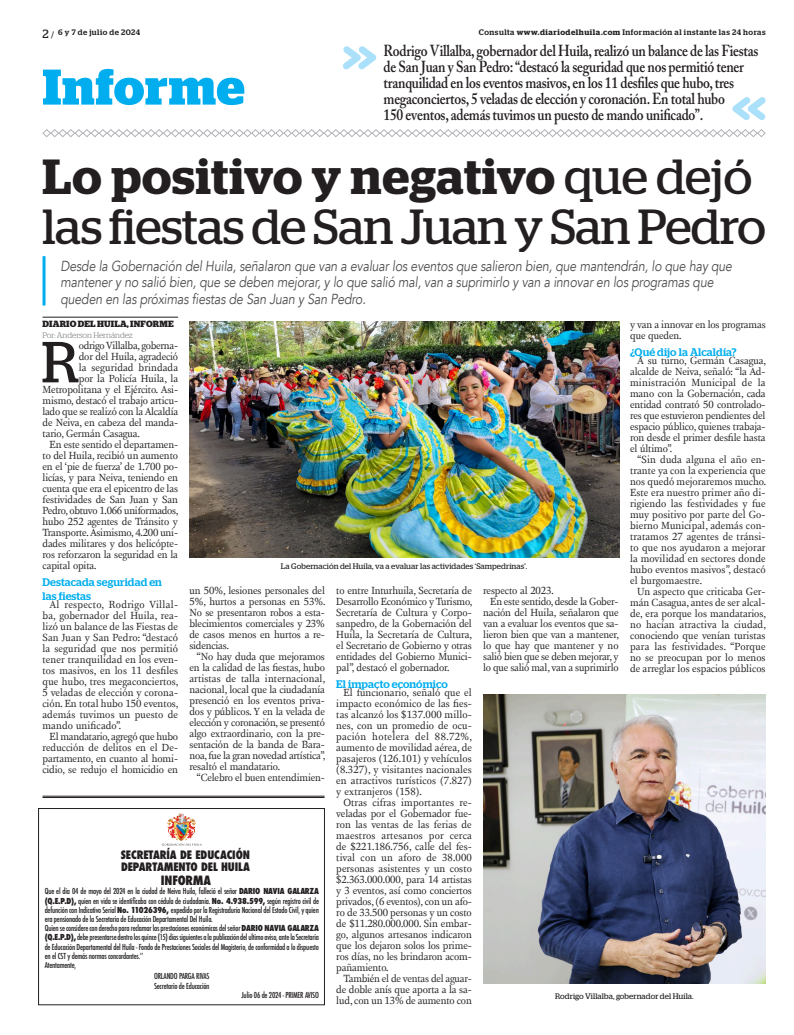
<style>
.page{position:relative;width:794px;height:1035px;background:#fff}
.page>*{position:absolute;margin:0;border:0;box-sizing:border-box;transform-origin:0 0}
.TEXTO_UNO{font:57.7px "Stag";color:#231f20}
.t1{font:700 50px "Stag";letter-spacing:.02em;color:#00aeef}
.TITULO{font:49.3px/49.3px "Stag";letter-spacing:-.01em;color:#231f20}
.DESTACADO_ARRIBA{font:600 15.9px/16px "Adobe Caslon Pro";letter-spacing:-.02em;color:#231f20;scale:.85 1}
.SUMARIO{font:italic 14.5px/16.5px "Avenir";letter-spacing:-.01em;color:#4b4c4d;scale:.85 1}
.t2{font:800 condensed 12.5px "Futura";letter-spacing:-.01em;color:#231f20}
.t3{font:12px "Stag";color:#231f20}
.t4{font:800 condensed 11.3px/11.7px "Futura";letter-spacing:-.01em;color:#231f20}
.INTERTITULO_FDS{font:500 11px/13.7px "Stag";letter-spacing:.01em;color:#00aeef}
.TEXTO{font:10.6px/11px "New Fournier BP";letter-spacing:-.01em;color:#231f20;text-align:justify}
.TEXTO_UNO-2{font:10.6px "New Fournier BP";letter-spacing:-.015em;color:#231f20}
.CREDITO_1{font:700 9px "Stag";letter-spacing:.02em;color:#231f20}
.t5{font:500 condensed 8px/9.2px "Futura";letter-spacing:-.025em;color:#231f20}
.PIE_DE_FOTO{font:8px "Stag";letter-spacing:.01em;color:#231f20}
.t6{font:500 8px "Stag";letter-spacing:.06em;color:#231f20}
.CREDITO_2{font:300 8px "Stag";letter-spacing:-.005em;color:#6c6d70}
.t7{font:500 7.9px "Stag";letter-spacing:.06em;color:#231f20}
.s1{font-size:9px}
.s2{font-weight:600}
.s3{font-weight:800}
</style>
<div class="page">
<svg style="left:42px;top:129px;width:724px;height:8px"></svg>
<svg style="left:343px;top:46px;width:33px;height:23px"></svg>
<svg style="left:732px;top:97px;width:34px;height:23px"></svg>
<hr style="left:43px;top:256px;width:3px;height:49px;background:#00aeef">
<hr style="left:43px;top:317px;width:135px;height:1px;background:#231f20">
<hr style="left:43px;top:795px;width:281px;height:1px;background:#231f20">
<hr style="left:43px;top:797px;width:281px;height:1px;background:#231f20">
<img style="left:189px;top:321px;width:430px;height:236px">
<div style="left:38px;top:808px;width:287px;height:197px;border:1px solid #231f20"></div>
<svg style="left:162px;top:843px;width:40px;height:3px"></svg>
<img style="left:167px;top:813px;width:29px;height:27px">
<img style="left:483px;top:694px;width:282px;height:290px">
<p class="t3" style="left:43px;top:27px;width:13px">2 <span class="s1">/</span></p>
<p class="t6" style="left:479px;top:27px;width:288px">Consulta <span class="s2">www.diariodelhuila.com</span> Información al instante las 24 horas</p>
<p class="DESTACADO_ARRIBA" style="left:383px;top:42px;width:442px">Rodrigo Villalba, gobernador del Huila, realizó un balance de las Fiestas de San Juan y San Pedro: “destacó la seguridad que nos permitió tener tranquilidad en los eventos masivos, en los 11 desfiles que hubo, tres megaconciertos, 5 veladas de elección y coronación. En total hubo</p>
<p class="DESTACADO_ARRIBA" style="left:383px;top:106px;width:377px">150 eventos, además tuvimos un puesto de mando unificado”.</p>
<p class="t7" style="left:58px;top:27px;width:83px">6 y 7 de julio de 2024</p>
<p class="t1" style="left:43px;top:58px;width:204px">Informe</p>
<p class="TITULO" style="left:43px;top:152px;width:724px"><span class="s2">Lo positivo y negativo</span> que dejó las fiestas de San Juan y San Pedro</p>
<p class="SUMARIO" style="left:60px;top:258px;width:791px">Desde la Gobernación del Huila, señalaron que van a evaluar los eventos que salieron bien, que mantendrán, lo que hay que mantener y no salió bien, que se deben mejorar, y lo que salió mal, van a suprimirlo y van a innovar en los programas que queden en las próximas fiestas de San Juan y San Pedro.</p>
<p class="TEXTO" style="left:630px;top:319px;width:137px">y van a innovar en los programas que queden.</p>
<p class="INTERTITULO_FDS" style="left:630px;top:345px;width:108px">¿Qué dijo la Alcaldía?</p>
<p class="TEXTO" style="left:630px;top:355px;width:138px;text-indent:7px">A su turno, Germán Casagua, alcalde de Neiva, señaló: “la Ad&shy;ministración Municipal de la mano con la Gobernación, cada entidad contrató 50 controlado&shy;res que estuvieron pendientes del espacio público, quienes trabaja&shy;ron desde el primer desfile hasta el último”.</p>
<p class="TEXTO" style="left:630px;top:454px;width:137px;text-indent:7px">“Sin duda alguna el año en&shy;trante ya con la experiencia que nos quedó mejoraremos mucho.<br>Este era nuestro primer año di&shy;rigiendo las festividades y fue muy positivo por parte del Go&shy;bierno Municipal, además con&shy;tratamos 27 agentes de tránsi&shy;to que nos ayudaron a mejorar la movilidad en sectores donde hubo eventos masivos”, destacó el burgomaestre.</p>
<p class="TEXTO" style="left:630px;top:586px;width:138px;text-indent:7px">Un aspecto que criticaba Ger&shy;mán Casagua, antes de ser alcal&shy;de, era porque los mandatarios, no hacían atractiva la ciudad, conociendo que venían turistas para las festividades. “Porque no se preocupan por lo menos de arreglar los espacios públicos</p>
<p class="CREDITO_1" style="left:43px;top:319px;width:133px">DIARIO DEL HUILA, INFORME</p>
<p class="CREDITO_2" style="left:43px;top:331px;width:92px">Por: Anderson Hernández</p>
<p class="TEXTO_UNO" style="left:42px;top:329px;width:39px">R</p>
<p class="TEXTO_UNO-2" style="left:79px;top:339px;width:101px">odrigo Villalba, goberna-</p>
<p class="TEXTO_UNO-2" style="left:79px;top:350px;width:101px">dor del Huila, agradeció</p>
<p class="TEXTO_UNO-2" style="left:79px;top:361px;width:101px">la seguridad brindada</p>
<p class="TEXTO_UNO-2" style="left:79px;top:372px;width:101px">por la Policía Huila, la</p>
<p class="TEXTO_UNO-2" style="left:43px;top:383px;width:137px">Metropolitana y el Ejército. Asi-</p>
<p class="TEXTO_UNO-2" style="left:43px;top:394px;width:137px">mismo, destacó el trabajo articu-</p>
<p class="TEXTO_UNO-2" style="left:43px;top:405px;width:137px">lado que se realizó con la Alcaldía</p>
<p class="TEXTO_UNO-2" style="left:43px;top:416px;width:137px">de Neiva, en cabeza del manda-</p>
<p class="TEXTO_UNO-2" style="left:43px;top:427px;width:99px">tario, Germán Casagua.</p>
<p class="TEXTO" style="left:43px;top:439px;width:138px;text-indent:7px">En este sentido el departamen&shy;to del Huila, recibió un aumento en el ‘pie de fuerza’ de 1.700 po&shy;licías, y para Neiva, teniendo en cuenta que era el epicentro de las festividades de San Juan y San Pedro, obtuvo 1.066 uniformados, hubo 252 agentes de Tránsito y Transporte. Asimismo, 4.200 uni&shy;dades militares y dos helicópte&shy;ros reforzaron la seguridad en la capital opita.</p>
<p class="INTERTITULO_FDS" style="left:43px;top:575px;width:121px">Destacada seguridad en las fiestas</p>
<p class="TEXTO" style="left:43px;top:599px;width:138px;text-indent:7px">Al respecto, Rodrigo Villal&shy;ba, gobernador del Huila, rea&shy;lizó un balance de las Fiestas de San Juan y San Pedro: “destacó la seguridad que nos permitió tener tranquilidad en los even&shy;tos masivos, en los 11 desfiles que hubo, tres megaconciertos, 5 veladas de elección y corona&shy;ción. En total hubo 150 eventos, además tuvimos un puesto de mando unificado”.</p>
<p class="TEXTO" style="left:43px;top:731px;width:137px;text-indent:7px">El mandatario, agregó que hubo reducción de delitos en el De&shy;partamento, en cuanto al homi&shy;cidio, se redujo el homicidio en</p>
<p class="PIE_DE_FOTO" style="left:281px;top:562px;width:248px">La Gobernación del Huila, va a evaluar las actividades ‘Sampedrinas’.</p>
<p class="TEXTO" style="left:189px;top:585px;width:138px">un 50%, lesiones personales del 5%, hurtos a personas en 53%.<br>No se presentaron robos a esta&shy;blecimientos comerciales y 23% de casos menos en hurtos a re&shy;sidencias.</p>
<p class="TEXTO" style="left:189px;top:651px;width:137px;text-indent:7px">“No hay duda que mejoramos en la calidad de las fiestas, hubo artistas de talla internacional, nacional, local que la ciudadanía presenció en los eventos priva&shy;dos y públicos. Y en la velada de elección y coronación, se presentó algo extraordinario, con la pre&shy;sentación de la banda de Bara&shy;noa, fue la gran novedad artística”, resaltó el mandatario.</p>
<p class="TEXTO" style="left:196px;top:772px;width:130px">“Celebro el buen entendimien-</p>
<p class="TEXTO" style="left:336px;top:585px;width:138px">to entre Inturhuila, Secretaría de Desarrollo Económico y Turismo, Secretaría de Cultura y Corpo&shy;sanpedro, de la Gobernación del Huila, la Secretaría de Cultura, el Secretario de Gobierno y otras entidades del Gobierno Munici&shy;pal”, destacó el gobernador.</p>
<p class="INTERTITULO_FDS" style="left:336px;top:677px;width:113px">El impacto económico</p>
<p class="TEXTO" style="left:336px;top:687px;width:137px;text-indent:7px">El funcionario, señaló que el impacto económico de las fies&shy;tas alcanzó los $137.000 millo&shy;nes, con un promedio de ocu&shy;pación hotelera del 88.72%, aumento de movilidad aérea, de pasajeros (126.101) y vehículos (8.327), y visitantes nacionales en atractivos turísticos (7.827) y extranjeros (158).</p>
<p class="TEXTO" style="left:336px;top:797px;width:137px;text-indent:7px">Otras cifras importantes re&shy;veladas por el Gobernador fue&shy;ron las ventas de las ferias de maestros artesanos por cerca de $221.186.756, calle del fes&shy;tival con un aforo de 38.000 personas asistentes y un costo $2.363.000.000, para 14 artistas y 3 eventos, así como conciertos privados, (6 eventos), con un afo&shy;ro de 33.500 personas y un costo de $11.280.000.000. Sin embar&shy;go, algunos artesanos indicaron que los dejaron solos los prime&shy;ros días, no les brindaron acom&shy;pañamiento.</p>
<p class="TEXTO" style="left:336px;top:973px;width:137px;text-indent:7px">También el de ventas del aguar&shy;de doble anís que aporta a la sa&shy;lud, con un 13% de aumento con</p>
<p class="TEXTO" style="left:483px;top:585px;width:72px">respecto al 2023.</p>
<p class="TEXTO" style="left:483px;top:596px;width:137px;text-indent:7px">En este sentido, desde la Gober&shy;nación del Huila, señalaron que van a evaluar los eventos que sa&shy;lieron bien que van a mantener, lo que hay que mantener y no salió bien que se deben mejorar, y lo que salió mal, van a suprimirlo</p>
<p class="t4" style="left:121px;top:849px;width:131px">SECRETARÍA DE EDUCACIÓN<br>DEPARTAMENTO DEL HUILA</p>
<p class="t2" style="left:161px;top:872px;width:52px">INFORMA</p>
<p class="t5" style="left:45px;top:887px;width:276px">Que el día 04 de mayo del 2024 en la ciudad de Neiva Huila, falleció el señor <span class="s3">DARIO NAVIA GALARZA (Q.E.P.D),</span> quien en vida se identificaba con cédula de ciudadanía. <span class="s3">No. 4.938.599,</span> según registro civil de defunción con Indicativo Serial <span class="s3">No. 11026396,</span> expedido por la Registraduría Nacional del Estado Civil, y quien era pensionado de la Secretaria de Educación Departamental Del Huila.<br>Quien se considere con derecho para reclamar las prestaciones económicas del señor <span class="s3">DARIO NAVIA GALARZA (Q.E.P.D),</span> debe presentarse dentro los quince (15) días siguientes a la publicación del ultimo aviso, ante la Secretaria de Educación Departamental del Huila - Fondo de Prestaciones Sociales del Magisterio, de conformidad a lo dispuesto en el CST y demás normas concordantes.’’<br>Atentamente,</p>
<p class="t5" style="left:154px;top:972px;width:57px">ORLANDO PARGA RIVAS<br>Secretario de Educación</p>
<p class="t5" style="left:241px;top:990px;width:79px">Julio 06 de 2024 - PRIMER AVISO</p>
<p class="PIE_DE_FOTO" style="left:555px;top:992px;width:140px">Rodrigo Villalba, gobernador del Huila.</p>
</div>
